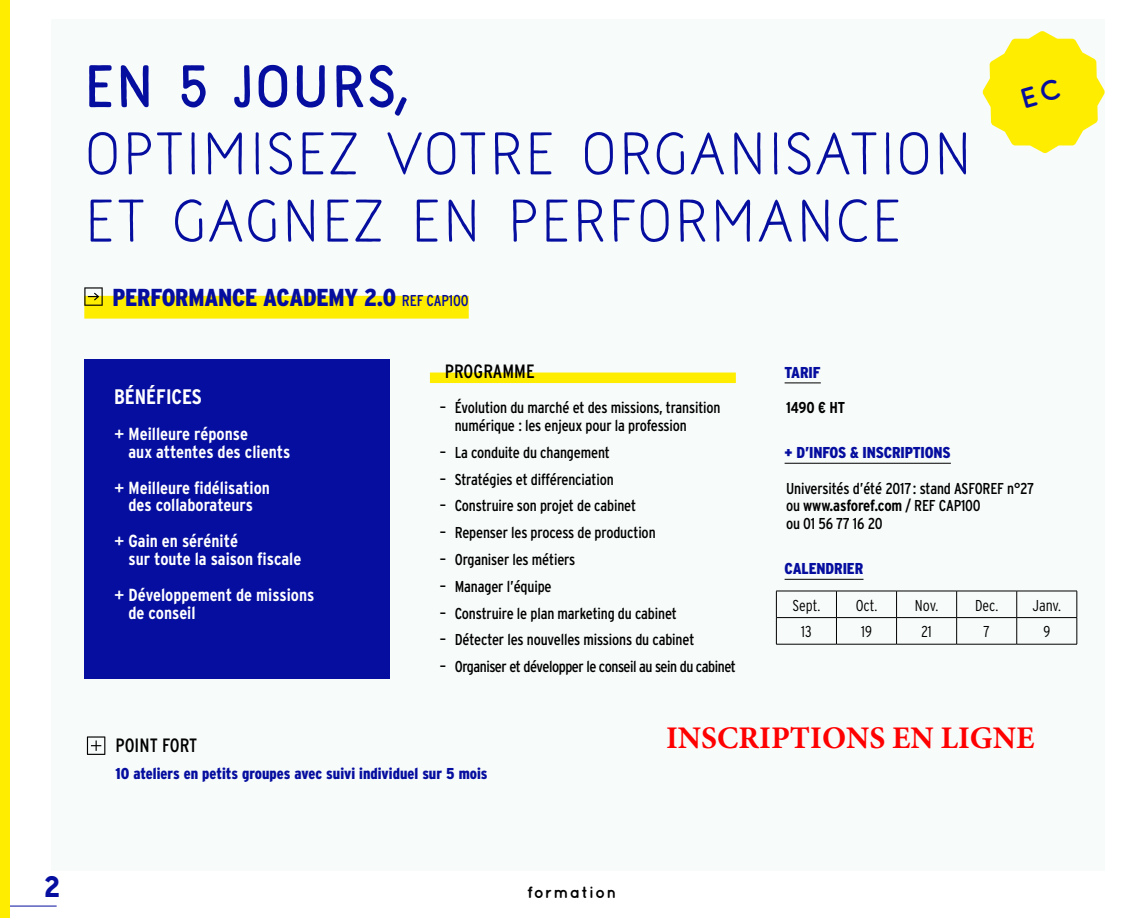
<style>
.page{position:relative;width:1141px;height:918px;background:#fff}
.page>*{position:absolute;margin:0;border:0;box-sizing:border-box;transform-origin:0 0}
.CHAPÔ_FORMATIONS{font:700 56px/67.2px "Naive Line Sans";color:#060e9f}
.t1{font:700 31.5px "Minion Pro";color:#f00}
.FOLIOS{font:900 29.75px "Aaux Pro";color:#060e9f}
.TITRE_FORMATION{font:900 condensed 24.5px "Interstate";letter-spacing:-.01em;color:#060e9f}
.SOUS_TITRE_FORMATION{font:700 condensed 21px "Interstate";color:#fff}
.SOUS_TITRE_FORMATION-2{font:condensed 19.25px "Interstate";color:#000}
.t2{font:700 condensed 17.5px/17.8px "Interstate";color:#fff}
.ASFOREF_COM{font:700 16.45px "Quicksand";letter-spacing:.075em;color:#000}
.INFOS_INSCRIPTIONS{font:condensed 15.75px/17.8px "Interstate";letter-spacing:-.01em;color:#000}
.POINTS_FORTS{font:900 condensed 15.75px "Interstate";color:#060e9f}
.INFOS_INSCRIPTIONS-2{font:condensed 15.75px "Interstate";letter-spacing:-.03em;color:#000}
.TARIFS_CAL_INFOS{font:900 condensed 15.75px "Interstate";letter-spacing:-.01em;color:#060e9f}
.t3{font:300 condensed 15.75px "Interstate";color:#000}
.TARIFS{font:700 condensed 15.75px "Interstate";letter-spacing:-.01em;color:#000}
.s1{font-family:"Naive Line Sans Extra";font-weight:900}
.s2{font-weight:400;font-size:15.75px}
.s3{font-weight:400;font-stretch:normal}
.s4{font-weight:700}
</style>
<div class="page">
<hr style="left:0;top:905px;width:57px;height:1px;background:#060e9f">
<div style="left:0;top:0;width:10px;height:918px;background:#ffed00"></div>
<div style="left:52px;top:20px;width:1053px;height:851px;background:#f7fbfa"></div>
<div style="left:84px;top:296px;width:385px;height:23px;background:#ffed00"></div>
<svg style="left:84px;top:287px;width:19px;height:19px"></svg>
<div style="left:84px;top:360px;width:306px;height:319px;background:#060e9f"></div>
<hr style="left:785px;top:382px;width:36px;height:1px;background:#000">
<hr style="left:785px;top:463px;width:166px;height:1px;background:#000">
<hr style="left:785px;top:579px;width:78px;height:1px;background:#000">
<hr style="left:776px;top:591px;width:60px;height:1px;background:#000">
<hr style="left:836px;top:591px;width:61px;height:1px;background:#000">
<hr style="left:897px;top:591px;width:60px;height:1px;background:#000">
<hr style="left:957px;top:591px;width:60px;height:1px;background:#000">
<hr style="left:1017px;top:591px;width:60px;height:1px;background:#000">
<hr style="left:776px;top:617px;width:60px;height:1px;background:#000">
<svg style="left:776px;top:591px;width:1px;height:53px"></svg>
<hr style="left:836px;top:617px;width:61px;height:1px;background:#000">
<svg style="left:836px;top:591px;width:1px;height:53px"></svg>
<hr style="left:897px;top:617px;width:60px;height:1px;background:#000">
<svg style="left:896px;top:591px;width:1px;height:53px"></svg>
<hr style="left:957px;top:617px;width:60px;height:1px;background:#000">
<svg style="left:956px;top:591px;width:1px;height:53px"></svg>
<hr style="left:1017px;top:617px;width:60px;height:1px;background:#000">
<svg style="left:1016px;top:591px;width:1px;height:53px"></svg>
<svg style="left:1076px;top:591px;width:1px;height:53px"></svg>
<hr style="left:776px;top:644px;width:60px;height:1px;background:#000">
<hr style="left:836px;top:644px;width:61px;height:1px;background:#000">
<hr style="left:897px;top:644px;width:60px;height:1px;background:#000">
<hr style="left:957px;top:644px;width:60px;height:1px;background:#000">
<hr style="left:1017px;top:644px;width:60px;height:1px;background:#000">
<svg style="left:87px;top:736px;width:18px;height:19px"></svg>
<div style="left:430px;top:372px;width:306px;height:11px;background:#ffed00"></div>
<svg style="left:982px;top:31px;width:123px;height:122px"></svg>
<p class="CHAPÔ_FORMATIONS" style="left:84px;top:54px;width:890px"><span class="s1">EN 5 JOURS,<br></span>OPTIMISEZ VOTRE ORGANISATION<br>ET GAGNEZ EN PERFORMANCE</p>
<p class="TITRE_FORMATION" style="left:112px;top:282px;width:358px">PERFORMANCE ACADEMY 2.0 <span class="s2">REF CAP100</span></p>
<p class="SOUS_TITRE_FORMATION" style="left:114px;top:384px;width:89px">BÉNÉFICES</p>
<p class="t2" style="left:128px;top:425px;width:163px;text-indent:-14px"><span class="s3">+</span> Meilleure réponse<br>aux attentes des clients</p>
<p class="t2" style="left:114px;top:478px;width:157px;text-align:center"><span class="s3">+</span> Meilleure fidélisation des collaborateurs</p>
<p class="t2" style="left:128px;top:532px;width:174px;text-indent:-14px"><span class="s3">+</span> Gain en sérénité<br>sur toute la saison fiscale</p>
<p class="t2" style="left:128px;top:585px;width:187px;text-indent:-14px"><span class="s3">+</span> Développement de missions de conseil</p>
<p class="SOUS_TITRE_FORMATION-2" style="left:445px;top:359px;width:91px">PROGRAMME</p>
<p class="INFOS_INSCRIPTIONS" style="left:455px;top:398px;width:267px;text-indent:-15px">– Évolution du marché et des missions, transition numérique : les enjeux pour la profession</p>
<p class="INFOS_INSCRIPTIONS" style="left:440px;top:443px;width:172px">– La conduite du changement</p>
<p class="INFOS_INSCRIPTIONS" style="left:440px;top:470px;width:175px">– Stratégies et différenciation</p>
<p class="INFOS_INSCRIPTIONS" style="left:440px;top:497px;width:198px">– Construire son projet de cabinet</p>
<p class="INFOS_INSCRIPTIONS" style="left:440px;top:523px;width:217px">– Repenser les process de production</p>
<p class="INFOS_INSCRIPTIONS" style="left:440px;top:550px;width:137px">– Organiser les métiers</p>
<p class="INFOS_INSCRIPTIONS" style="left:440px;top:577px;width:113px">– Manager l’équipe</p>
<p class="INFOS_INSCRIPTIONS" style="left:440px;top:604px;width:239px">– Construire le plan marketing du cabinet</p>
<p class="INFOS_INSCRIPTIONS" style="left:440px;top:631px;width:256px">– Détecter les nouvelles missions du cabinet</p>
<p class="INFOS_INSCRIPTIONS-2" style="left:440px;top:657px;width:298px">– Organiser et développer le conseil au sein du cabinet</p>
<p class="TARIFS_CAL_INFOS" style="left:785px;top:362px;width:38px">TARIF</p>
<p class="TARIFS" style="left:786px;top:398px;width:60px">1490 € HT</p>
<p class="TARIFS_CAL_INFOS" style="left:785px;top:443px;width:168px">+ D’INFOS &amp; INSCRIPTIONS</p>
<p class="INFOS_INSCRIPTIONS" style="left:786px;top:479px;width:249px">Universités d’été 2017: stand ASFOREF n°27 ou <span class="s4">www.asforef.com</span> / REF CAP100<br>ou 01 56 77 16 20</p>
<p class="TARIFS_CAL_INFOS" style="left:785px;top:559px;width:80px">CALENDRIER</p>
<p class="t3" style="left:792px;top:595px;width:29px">Sept.</p>
<p class="t3" style="left:856px;top:595px;width:23px">Oct.</p>
<p class="t3" style="left:915px;top:595px;width:25px">Nov.</p>
<p class="t3" style="left:975px;top:595px;width:25px">Dec.</p>
<p class="t3" style="left:1032px;top:595px;width:30px">Janv.</p>
<p class="t3" style="left:801px;top:622px;width:12px">13</p>
<p class="t3" style="left:861px;top:622px;width:12px">19</p>
<p class="t3" style="left:921px;top:622px;width:12px">21</p>
<p class="t3" style="left:983px;top:622px;width:8px">7</p>
<p class="t3" style="left:1043px;top:622px;width:8px">9</p>
<p class="SOUS_TITRE_FORMATION-2" style="left:116px;top:734px;width:83px">POINT FORT</p>
<p class="POINTS_FORTS" style="left:116px;top:764px;width:374px">10 ateliers en petits groupes avec suivi individuel sur 5 mois</p>
<p class="FOLIOS" style="left:44px;top:868px;width:18px">2</p>
<p class="ASFOREF_COM" style="left:527px;top:882px;width:91px">formation</p>
<h2 class="t1" style="left:666px;top:715px;width:370px">INSCRIPTIONS EN LIGNE</h2>
</div>
